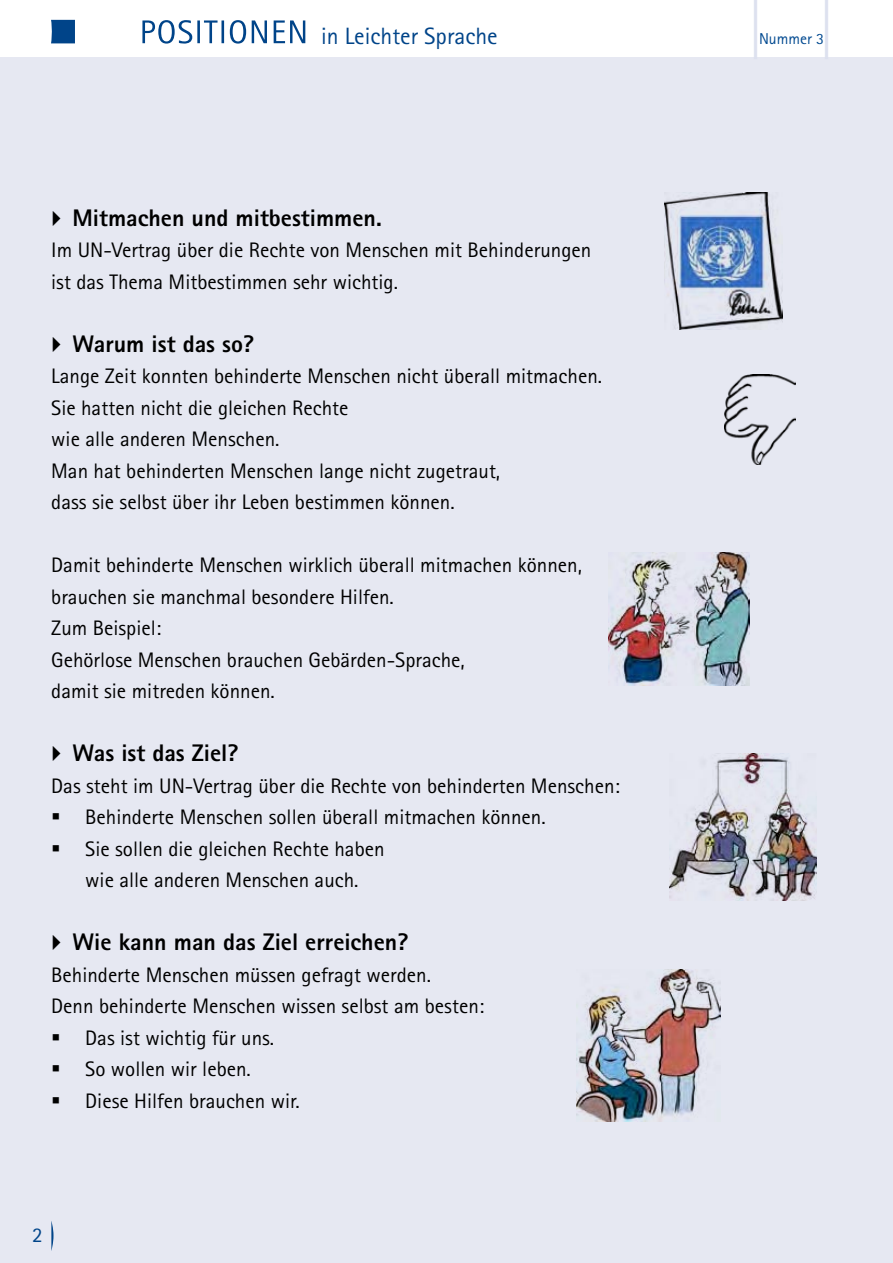
<style>
.page{position:relative;width:893px;height:1263px;background:#fff}
.page>*{position:absolute;margin:0;border:0;box-sizing:border-box;transform-origin:0 0}
.t1{font:82.5px "Rotis Sans Serif";color:#dde1ef;scale:.55 1}
.t2{font:800 24px "Rotis Sans Serif";color:#000}
.t3{font:23.7px "Rotis Sans Serif";color:#004489}
.P-ls{font:21px/31.5px "Rotis Sans Serif";color:#000}
.t4{font:21px "Rotis Sans Serif";color:#004489}
.t5{font:15.75px "Rotis Sans Serif Std";color:#004990}
</style>
<div class="page">
<div style="left:0;top:58px;width:893px;height:1205px;background:#e6e8f2"></div>
<svg style="left:51px;top:1221px;width:3px;height:30px"></svg>
<svg style="left:51px;top:20px;width:24px;height:23px"></svg>
<svg style="left:142px;top:20px;width:163px;height:24px"></svg>
<img style="left:577px;top:970px;width:143px;height:151px">
<img style="left:664px;top:193px;width:119px;height:137px">
<img style="left:724px;top:375px;width:71px;height:89px">
<img style="left:608px;top:552px;width:142px;height:133px">
<img style="left:669px;top:753px;width:147px;height:148px">
<p class="t3" style="left:321px;top:22px;width:178px">in Leichter Sprache</p>
<h3 class="t2" style="left:72px;top:202px;width:311px">Mitmachen und mitbestimmen.</h3>
<p class="P-ls" style="left:51px;top:234px;width:541px">I m UN-Vertrag über die Rechte von Menschen mit Behinderungen ist das Thema Mitbestimmen sehr wichtig.</p>
<h3 class="t2" style="left:72px;top:328px;width:183px">Warum ist das so?</h3>
<p class="P-ls" style="left:51px;top:360px;width:552px">Lange Zeit konnten behinderte Menschen nicht überall mitmachen.</p>
<p class="P-ls" style="left:51px;top:392px;width:299px">Sie hatten nicht die gleichen Rechte wie alle anderen Menschen.</p>
<p class="P-ls" style="left:51px;top:455px;width:451px">Man hat behinderten Menschen lange nicht zugetraut, dass sie selbst über ihr Leben bestimmen können.</p>
<p class="P-ls" style="left:51px;top:549px;width:532px">Damit behinderte Menschen wirklich überall mitmachen können, brauchen sie manchmal besondere Hilfen.</p>
<p class="P-ls" style="left:51px;top:612px;width:112px">Zum Beispiel:</p>
<p class="P-ls" style="left:51px;top:644px;width:415px">Gehörlose Menschen brauchen Gebärden-Sprache, damit sie mitreden können.</p>
<h3 class="t2" style="left:72px;top:738px;width:168px">Was ist das Ziel?</h3>
<p class="P-ls" style="left:51px;top:770px;width:570px">Das steht im UN-Vertrag über die Rechte von behinderten Menschen:</p>
<p class="P-ls" style="left:85px;top:801px;width:462px">Behinderte Menschen sollen überall mitmachen können.</p>
<p class="P-ls" style="left:85px;top:833px;width:301px">Sie sollen die gleichen Rechte haben wie alle anderen Menschen auch.</p>
<h3 class="t2" style="left:72px;top:927px;width:337px">Wie kann man das Ziel erreichen?</h3>
<p class="P-ls" style="left:51px;top:959px;width:381px">Behinderte Menschen müssen gefragt werden.</p>
<p class="P-ls" style="left:51px;top:990px;width:434px">Denn behinderte Menschen wissen selbst am besten:</p>
<p class="P-ls" style="left:85px;top:1022px;width:190px">Das ist wichtig für uns.</p>
<p class="P-ls" style="left:85px;top:1053px;width:167px">So wollen wir leben.</p>
<p class="P-ls" style="left:85px;top:1085px;width:216px">Diese Hilfen brauchen wir.</p>
<p class="t4" style="left:32px;top:1222px;width:12px">2</p>
<h1 class="t1" style="left:750px;top:-9px;width:23px">|</h1>
<h1 class="t1" style="left:821px;top:-9px;width:23px">|</h1>
<p class="t5" style="left:759px;top:29px;width:67px">Nummer 3</p>
</div>
